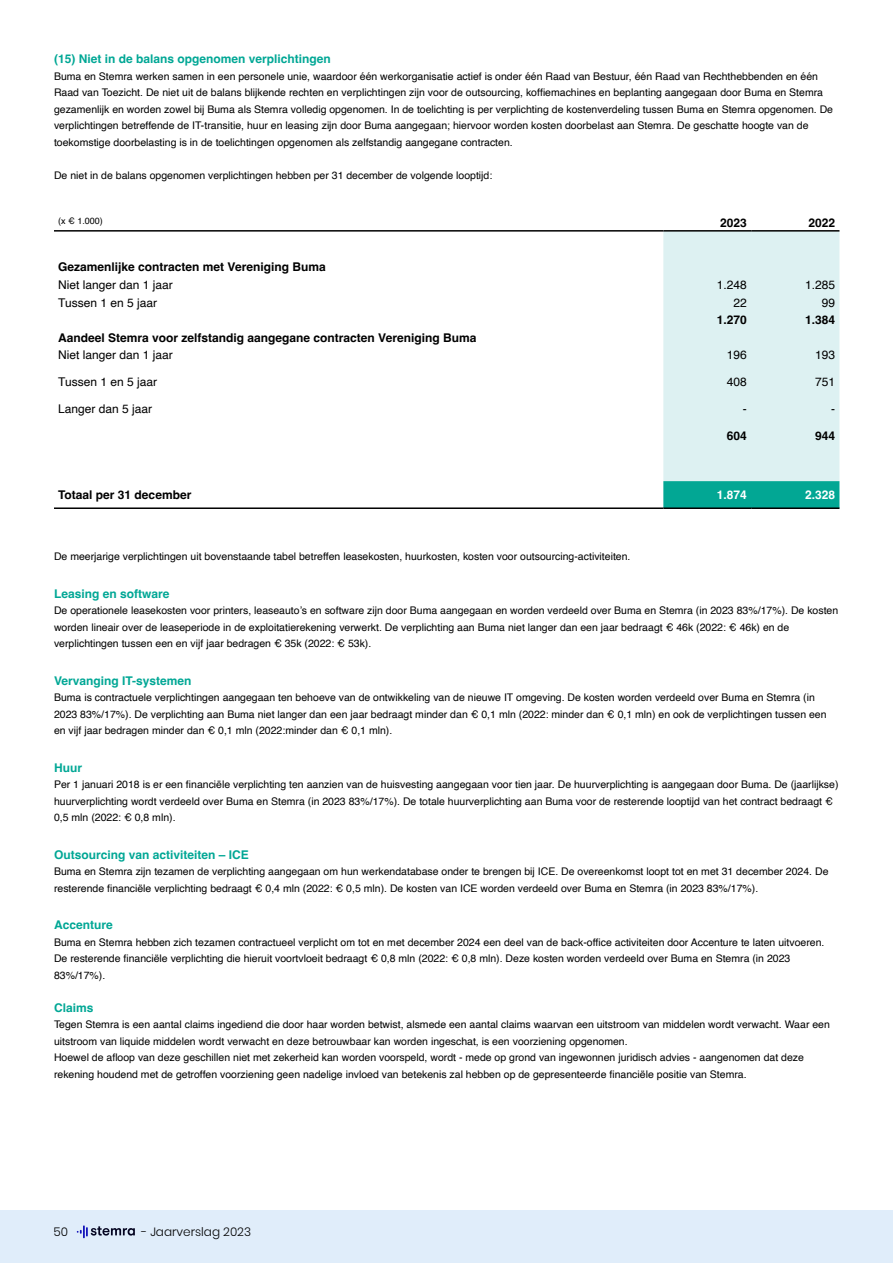
<style>
.page{position:relative;width:893px;height:1263px;background:#fff}
.page>*{position:absolute;margin:0;border:0;box-sizing:border-box;transform-origin:0 0}
.t1{font:700 12px "Helvetica";color:#000}
.t2{font:700 12px "Helvetica";color:#00a795}
.t3{font:12px "Helvetica";color:#000}
.t4{font:300 12px "Poppins";color:#000}
.t5{font:700 12px "Helvetica";color:#fff}
.t6{font:10.5px/16.5px "Helvetica";color:#000}
.t7{font:9px "Helvetica";color:#000}
</style>
<div class="page">
<div style="left:0;top:1210px;width:893px;height:53px;background:#e0edfa"></div>
<svg style="left:77px;top:1225px;width:58px;height:13px"></svg>
<svg style="left:663px;top:232px;width:176px;height:275px;background:#c8eae9"></svg>
<hr style="left:54px;top:230px;width:609px;height:2px;background:#000">
<hr style="left:663px;top:230px;width:88px;height:2px;background:#000">
<hr style="left:751px;top:230px;width:88px;height:2px;background:#000">
<hr style="left:54px;top:507px;width:609px;height:2px;background:#000">
<hr style="left:663px;top:507px;width:88px;height:2px;background:#000">
<hr style="left:751px;top:507px;width:88px;height:2px;background:#000">
<p class="t2" style="left:54px;top:51px;width:278px">(15) Niet in de balans opgenomen verplichtingen</p>
<p class="t6" style="left:54px;top:68px;width:781px">Buma en Stemra werken samen in een personele unie, waardoor één werkorganisatie actief is onder één Raad van Bestuur, één Raad van Rechthebbenden en één Raad van Toezicht. De niet uit de balans blijkende rechten en verplichtingen zijn voor de outsourcing, koffiemachines en beplanting aangegaan door Buma en Stemra gezamenlijk en worden zowel bij Buma als Stemra volledig opgenomen. In de toelichting is per verplichting de kostenverdeling tussen Buma en Stemra opgenomen. De verplichtingen betreffende de IT-transitie, huur en leasing zijn door Buma aangegaan; hiervoor worden kosten doorbelast aan Stemra. De geschatte hoogte van de toekomstige doorbelasting is in de toelichtingen opgenomen als zelfstandig aangegane contracten.</p>
<p class="t6" style="left:54px;top:167px;width:440px">De niet in de balans opgenomen verplichtingen hebben per 31 december de volgende looptijd:</p>
<p class="t7" style="left:58px;top:214px;width:46px">(x € 1.000)</p>
<p class="t1" style="left:720px;top:215px;width:28px">2023</p>
<p class="t1" style="left:808px;top:215px;width:28px">2022</p>
<p class="t1" style="left:58px;top:260px;width:269px">Gezamenlijke contracten met Vereniging Buma</p>
<p class="t3" style="left:58px;top:276px;width:116px">Niet langer dan 1 jaar</p>
<p class="t3" style="left:717px;top:276px;width:32px">1.248</p>
<p class="t3" style="left:805px;top:276px;width:32px">1.285</p>
<p class="t3" style="left:58px;top:293px;width:100px">Tussen 1 en 5 jaar</p>
<p class="t3" style="left:734px;top:293px;width:15px">22</p>
<p class="t3" style="left:822px;top:293px;width:15px">99</p>
<p class="t1" style="left:717px;top:312px;width:32px">1.270</p>
<p class="t1" style="left:805px;top:312px;width:32px">1.384</p>
<p class="t1" style="left:58px;top:330px;width:420px">Aandeel Stemra voor zelfstandig aangegane contracten Vereniging Buma</p>
<p class="t3" style="left:58px;top:346px;width:116px">Niet langer dan 1 jaar</p>
<p class="t3" style="left:727px;top:346px;width:22px">196</p>
<p class="t3" style="left:815px;top:346px;width:22px">193</p>
<p class="t3" style="left:58px;top:373px;width:100px">Tussen 1 en 5 jaar</p>
<p class="t3" style="left:727px;top:373px;width:22px">408</p>
<p class="t3" style="left:815px;top:373px;width:22px">751</p>
<p class="t3" style="left:58px;top:400px;width:96px">Langer dan 5 jaar</p>
<p class="t3" style="left:743px;top:400px;width:5px">-</p>
<p class="t3" style="left:831px;top:400px;width:5px">-</p>
<p class="t1" style="left:727px;top:429px;width:22px">604</p>
<p class="t1" style="left:815px;top:429px;width:22px">944</p>
<p class="t1" style="left:58px;top:488px;width:135px">Totaal per 31 december</p>
<p class="t5" style="left:717px;top:488px;width:32px">1.874</p>
<p class="t5" style="left:805px;top:488px;width:32px">2.328</p>
<p class="t6" style="left:54px;top:549px;width:578px">De meerjarige verplichtingen uit bovenstaande tabel betreffen leasekosten, huurkosten, kosten voor outsourcing-activiteiten.</p>
<p class="t2" style="left:54px;top:586px;width:117px">Leasing en software</p>
<p class="t6" style="left:54px;top:603px;width:786px">De operationele leasekosten voor printers, leaseauto’s en software zijn door Buma aangegaan en worden verdeeld over Buma en Stemra (in 2023 83%/17%). De kosten worden lineair over de leaseperiode in de exploitatierekening verwerkt. De verplichting aan Buma niet langer dan een jaar bedraagt € 46k (2022: € 46k) en de verplichtingen tussen een en vijf jaar bedragen € 35k (2022: € 53k).</p>
<p class="t2" style="left:54px;top:673px;width:139px">Vervanging IT-systemen</p>
<p class="t6" style="left:54px;top:690px;width:774px">Buma is contractuele verplichtingen aangegaan ten behoeve van de ontwikkeling van de nieuwe IT omgeving. De kosten worden verdeeld over Buma en Stemra (in<br>2023 83%/17%). De verplichting aan Buma niet langer dan een jaar bedraagt minder dan € 0,1 mln (2022: minder dan € 0,1 mln) en ook de verplichtingen tussen een en vijf jaar bedragen minder dan € 0,1 mln (2022:minder dan € 0,1 mln).</p>
<p class="t2" style="left:54px;top:760px;width:29px">Huur</p>
<p class="t6" style="left:54px;top:777px;width:786px">Per 1 januari 2018 is er een financiële verplichting ten aanzien van de huisvesting aangegaan voor tien jaar. De huurverplichting is aangegaan door Buma. De (jaarlijkse) huurverplichting wordt verdeeld over Buma en Stemra (in 2023 83%/17%). De totale huurverplichting aan Buma voor de resterende looptijd van het contract bedraagt €<br>0,5 mln (2022: € 0,8 mln).</p>
<p class="t2" style="left:54px;top:847px;width:196px">Outsourcing van activiteiten – ICE</p>
<p class="t6" style="left:54px;top:864px;width:776px">Buma en Stemra zijn tezamen de verplichting aangegaan om hun werkendatabase onder te brengen bij ICE. De overeenkomst loopt tot en met 31 december 2024. De resterende financiële verplichting bedraagt € 0,4 mln (2022: € 0,5 mln). De kosten van ICE worden verdeeld over Buma en Stemra (in 2023 83%/17%).</p>
<p class="t2" style="left:54px;top:918px;width:60px">Accenture</p>
<p class="t6" style="left:54px;top:934px;width:772px">Buma en Stemra hebben zich tezamen contractueel verplicht om tot en met december 2024 een deel van de back-office activiteiten door Accenture te laten uitvoeren.<br>De resterende financiële verplichting die hieruit voortvloeit bedraagt € 0,8 mln (2022: € 0,8 mln). Deze kosten worden verdeeld over Buma en Stemra (in 2023<br>83%/17%).</p>
<p class="t2" style="left:54px;top:1000px;width:41px">Claims</p>
<p class="t6" style="left:54px;top:1017px;width:777px">Tegen Stemra is een aantal claims ingediend die door haar worden betwist, alsmede een aantal claims waarvan een uitstroom van middelen wordt verwacht. Waar een uitstroom van liquide middelen wordt verwacht en deze betrouwbaar kan worden ingeschat, is een voorziening opgenomen.<br>Hoewel de afloop van deze geschillen niet met zekerheid kan worden voorspeld, wordt - mede op grond van ingewonnen juridisch advies - aangenomen dat deze rekening houdend met de getroffen voorziening geen nadelige invloed van betekenis zal hebben op de gepresenteerde financiële positie van Stemra.</p>
<p class="t4" style="left:54px;top:1224px;width:16px">50</p>
<p class="t4" style="left:142px;top:1224px;width:111px">- Jaarverslag 2023</p>
</div>
